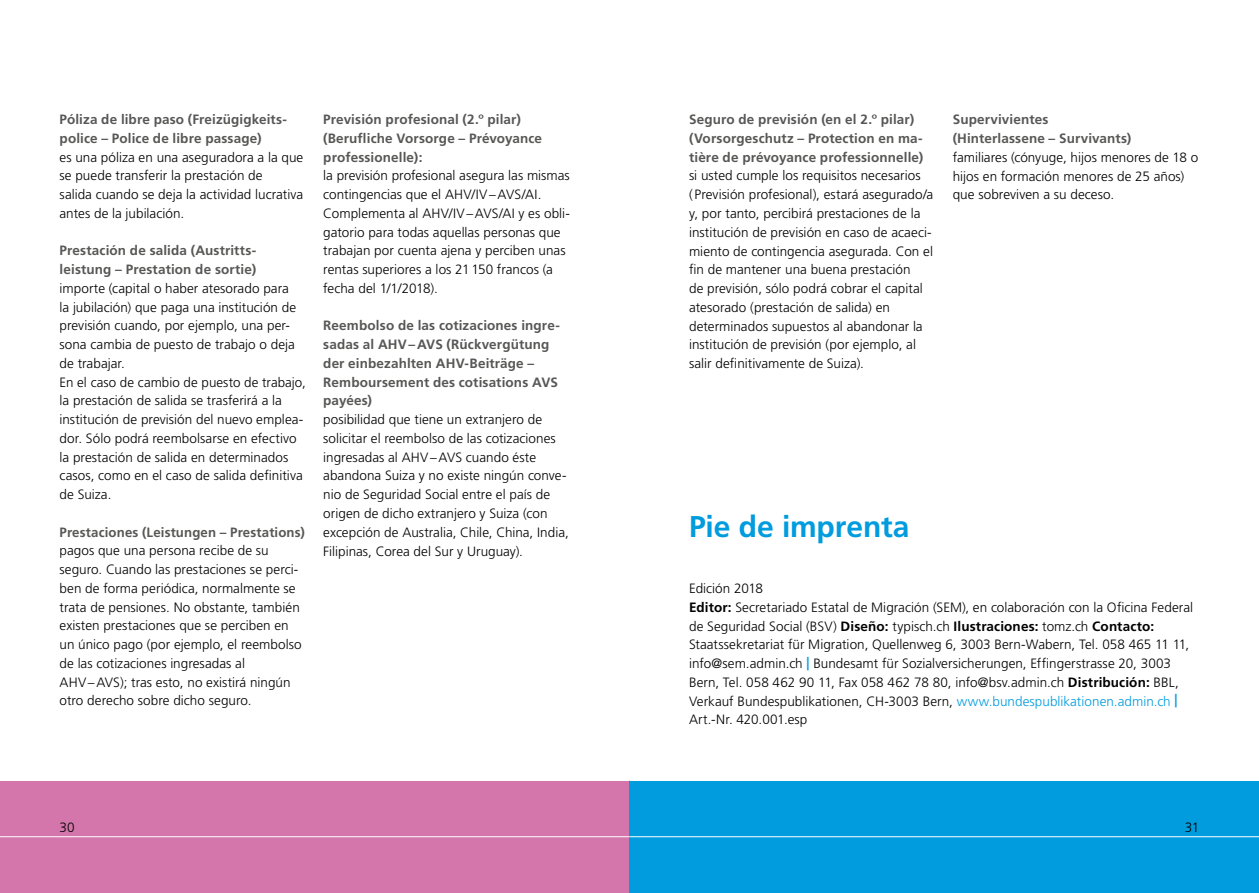
<style>
.page{position:relative;width:1259px;height:893px;background:#fff}
.page>*{position:absolute;margin:0;border:0;box-sizing:border-box;transform-origin:0 0}
.t1{font:700 30px "Frutiger LT Std";letter-spacing:-.005em;color:#009cde}
.t2{font:300 13.5px/18.8px "Frutiger LT Std";letter-spacing:.005em;color:#000}
.t3{font:700 13.5px/18.8px "Frutiger LT Std";letter-spacing:.01em;color:#575756}
.s1{font-weight:700}
.s2{font-weight:700;color:#009cde}
.s3{color:#009cde}
</style>
<div class="page">
<div style="left:0;top:780px;width:629px;height:113px;background:#d476ac"></div>
<div style="left:629px;top:780px;width:630px;height:113px;background:#009cde"></div>
<hr style="left:0;top:780px;width:629px;height:1px;background:#fff">
<hr style="left:0;top:836px;width:629px;height:1px;background:#fff">
<hr style="left:629px;top:780px;width:630px;height:1px;background:#fff">
<hr style="left:629px;top:836px;width:630px;height:1px;background:#fff">
<p class="t3" style="left:60px;top:110px;width:228px">Póliza de libre paso (Freizügigkeits&shy;police – Police de libre passage)</p>
<p class="t2" style="left:60px;top:148px;width:245px">es una póliza en una aseguradora a la que se puede transferir la prestación de<br>salida cuando se deja la actividad lucrativa antes de la jubilación.</p>
<p class="t3" style="left:60px;top:241px;width:198px">Prestación de salida (Austritts&shy;leistung – Prestation de sortie)</p>
<p class="t2" style="left:60px;top:279px;width:248px">importe (capital o haber atesorado para<br>la jubilación) que paga una institución de previsión cuando, por ejemplo, una per&shy;sona cambia de puesto de trabajo o deja de trabajar.<br>En el caso de cambio de puesto de trabajo, la prestación de salida se trasferirá a la institución de previsión del nuevo emplea&shy;dor. Sólo podrá reembolsarse en efectivo la prestación de salida en determinados casos, como en el caso de salida definitiva de Suiza.</p>
<p class="t3" style="left:60px;top:523px;width:247px">Prestaciones (Leistungen – Prestations)</p>
<p class="t2" style="left:60px;top:542px;width:244px">pagos que una persona recibe de su seguro. Cuando las prestaciones se perci&shy;ben de forma periódica, normalmente se trata de pensiones. No obstante, también existen prestaciones que se perciben en un único pago (por ejemplo, el reembolso de las cotizaciones ingresadas al AHV–AVS); tras esto, no existirá ningún otro derecho sobre dicho seguro.</p>
<p class="t3" style="left:323px;top:110px;width:220px">Previsión profesional (2.º pilar) (Berufliche Vorsorge – Prévoyance professionelle):</p>
<p class="t2" style="left:323px;top:167px;width:248px">la previsión profesional asegura las mismas contingencias que el AHV/IV–AVS/AI.<br>Complementa al AHV/IV–AVS/AI y es obli&shy;gatorio para todas aquellas personas que trabajan por cuenta ajena y perciben unas rentas superiores a los 21150 francos (a fecha del 1/1/2018).</p>
<p class="t3" style="left:323px;top:316px;width:238px">Reembolso de las cotizaciones ingre&shy;sadas al AHV–AVS (Rückvergütung der einbezahlten AHV-Beiträge –<br>Remboursement des cotisations AVS payées)</p>
<p class="t2" style="left:323px;top:410px;width:247px">posibilidad que tiene un extranjero de solicitar el reembolso de las cotizaciones ingresadas al AHV–AVS cuando éste abandona Suiza y no existe ningún conve&shy;nio de Seguridad Social entre el país de origen de dicho extranjero y Suiza (con excepción de Australia, Chile, China, India, Filipinas, Corea del Sur y Uruguay).</p>
<p class="t3" style="left:689px;top:110px;width:236px">Seguro de previsión (en el 2.º pilar) (Vorsorgeschutz – Protection en ma&shy;tière de prévoyance professionnelle)</p>
<p class="t2" style="left:689px;top:167px;width:246px">si usted cumple los requisitos necesarios<br>( Previsión profesional), estará asegurado/a y, por tanto, percibirá prestaciones de la institución de previsión en caso de acaeci&shy;miento de contingencia asegurada. Con el fin de mantener una buena prestación<br>de previsión, sólo podrá cobrar el capital atesorado (prestación de salida) en determinados supuestos al abandonar la institución de previsión (por ejemplo, al salir definitivamente de Suiza).</p>
<p class="t3" style="left:952px;top:110px;width:180px">Supervivientes (Hinterlassene – Survivants)</p>
<p class="t2" style="left:952px;top:148px;width:247px">familiares (cónyuge, hijos menores de 18 o hijos en formación menores de 25 años) que sobreviven a su deceso.</p>
<h1 class="t1" style="left:689px;top:509px;width:222px">Pie de imprenta</h1>
<p class="t2" style="left:689px;top:579px;width:505px">Edición 2018<br><span class="s1">Editor:</span> Secretariado Estatal de Migración (SEM), en colaboración con la Oficina Federal de Seguridad Social (BSV) <span class="s1">Diseño:</span> typisch.ch <span class="s1">Ilustraciones:</span> tomz.ch <span class="s1">Contacto:<br></span>Staatssekretariat für Migration, Quellenweg 6, 3003 Bern-Wabern, Tel. 058 465 11 11, info@sem.admin.ch <span class="s2">|</span> Bundesamt für Sozialversicherungen, Effingerstrasse 20, 3003<br>Bern, Tel. 058 462 90 11, Fax 058 462 78 80, info@bsv.admin.ch <span class="s1">Distribución:</span> BBL, Verkauf Bundespublikationen, CH-3003 Bern, <span class="s3">www.bundespublikationen.admin.ch</span> <span class="s2">| </span>Art.-Nr. 420.001.esp</p>
<p class="t2" style="left:60px;top:818px;width:17px">30</p>
<p class="t2" style="left:1185px;top:818px;width:16px">31</p>
</div>
